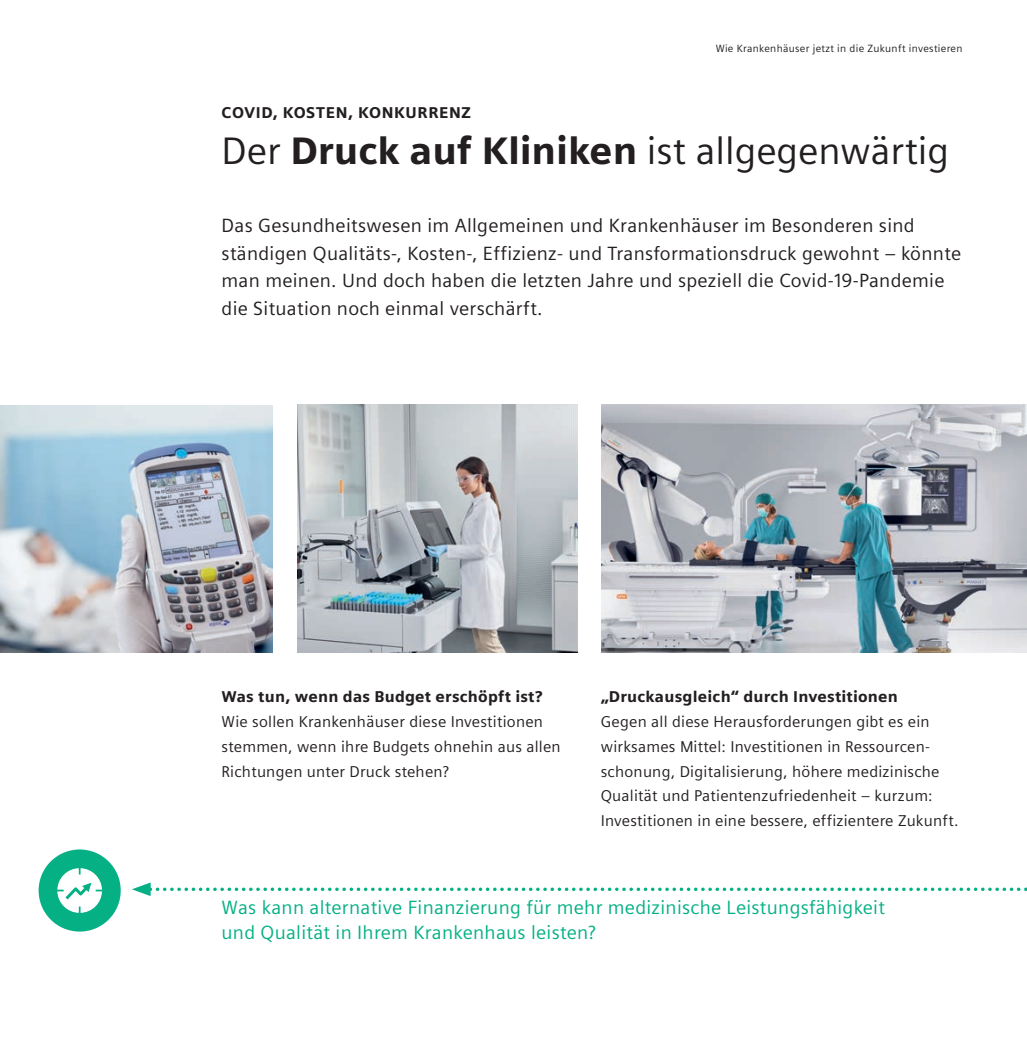
<style>
.page{position:relative;width:1027px;height:1042px;background:#fff}
.page>*{position:absolute;margin:0;border:0;box-sizing:border-box;transform-origin:0 0}
.t1{font:38.5px "Siemens Sans Pro";color:#231f20}
.t2{font:19.25px/28px "Siemens Sans Pro";letter-spacing:.015em;color:#231f20}
.t3{font:19.25px/25px "Siemens Sans Pro";letter-spacing:.015em;color:#05b085}
.t4{font:15.75px/24.8px "Siemens Sans Pro";letter-spacing:.015em;color:#231f20}
.t5{font:700 15.75px "Siemens Sans Pro";letter-spacing:.015em;color:#231f20}
.t6{font:700 15.75px "Siemens Sans Pro";letter-spacing:.045em;color:#231f20}
.t7{font:10.5px "Siemens Sans Pro";letter-spacing:.03em;color:#231f20}
.s1{font-weight:700}
</style>
<div class="page">
<img style="left:0;top:405px;width:273px;height:247px">
<img style="left:298px;top:404px;width:279px;height:248px">
<img style="left:602px;top:404px;width:425px;height:248px">
<svg style="left:132px;top:882px;width:895px;height:14px"></svg>
<div style="left:39px;top:849px;width:82px;height:82px;background:#05b085;border-radius:50%"></div>
<svg style="left:57px;top:868px;width:45px;height:45px"></svg>
<p class="t7" style="left:716px;top:40px;width:248px">Wie Krankenhäuser jetzt in die Zukunft investieren</p>
<p class="t6" style="left:222px;top:99px;width:251px">COVID, KOSTEN, KONKURRENZ</p>
<h1 class="t1" style="left:222px;top:121px;width:729px">Der <span class="s1">Druck auf Kliniken</span> ist allgegenwärtig</h1>
<p class="t2" style="left:222px;top:209px;width:741px">Das Gesundheitswesen im Allgemeinen und Krankenhäuser im Besonderen sind ständigen Qualitäts-, Kosten-, Effizienz- und Transformationsdruck gewohnt – könnte man meinen. Und doch haben die letzten Jahre und speziell die Covid-19-Pandemie die Situation noch einmal verschärft.</p>
<p class="t5" style="left:222px;top:684px;width:322px">Was tun, wenn das Budget erschöpft ist?</p>
<p class="t4" style="left:222px;top:708px;width:341px">Wie sollen Krankenhäuser diese Investitionen stemmen, wenn ihre Budgets ohnehin aus allen<br>Richtungen unter Druck stehen?</p>
<p class="t5" style="left:601px;top:684px;width:299px">„Druckausgleich“ durch Investitionen</p>
<p class="t4" style="left:601px;top:708px;width:359px">Gegen all diese Herausforderungen gibt es ein wirksames Mittel: Investitionen in Ressourcen&shy;schonung, Digitalisierung, höhere medizinische Qualität und Patientenzufriedenheit – kurzum:<br>Investitionen in eine bessere, effizientere Zukunft.</p>
<p class="t3" style="left:222px;top:893px;width:665px">Was kann alternative Finanzierung für mehr medizinische Leistungsfähigkeit und Qualität in Ihrem Krankenhaus leisten?</p>
</div>
